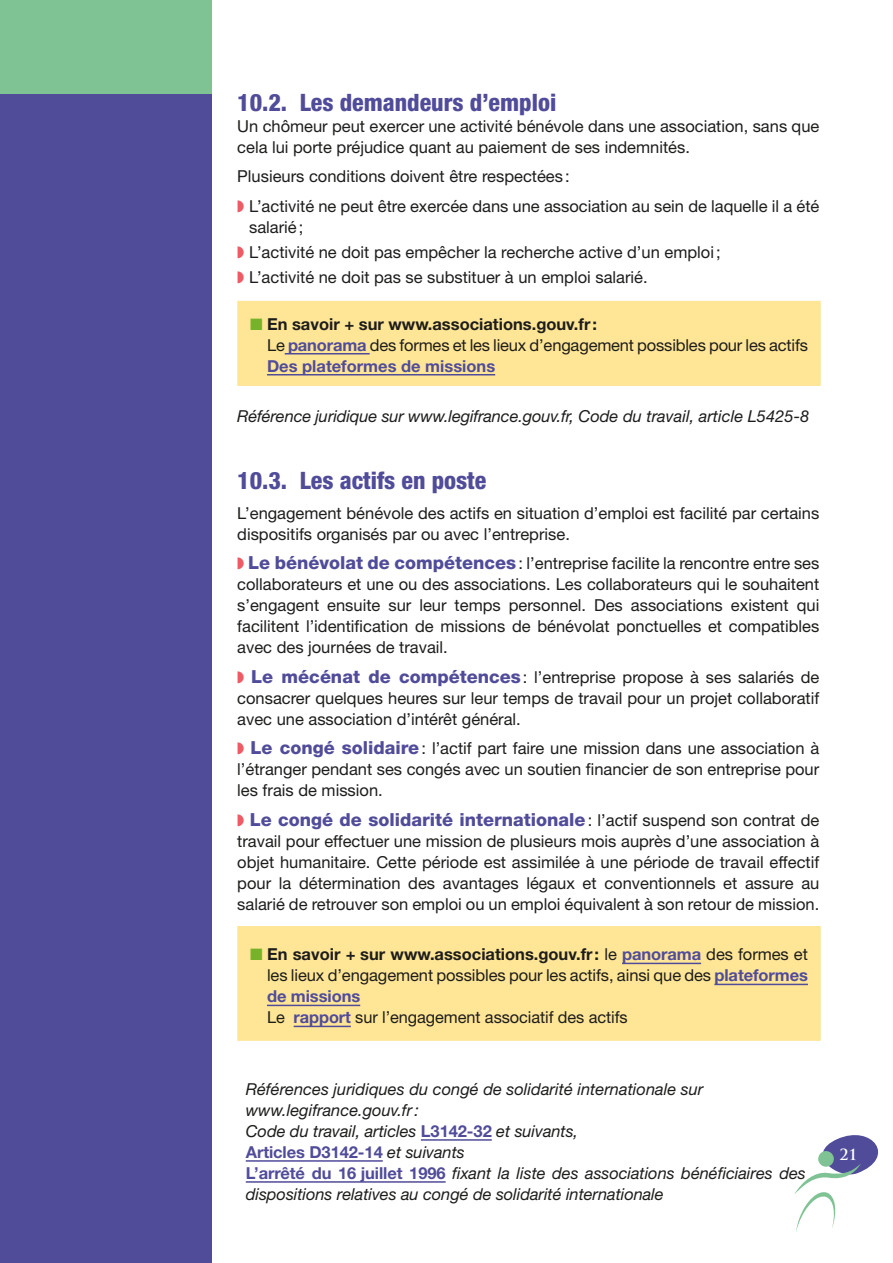
<style>
.page{position:relative;width:893px;height:1263px;background:#fff}
.page>*{position:absolute;margin:0;border:0;box-sizing:border-box;transform-origin:0 0}
.t1{font:800 condensed 24px "Helvetica Neue LT Std";color:#504c9a}
.t2{font:800 18px "Helvetica Neue LT Std";color:#504c9a}
.t3{font:16.5px/21px "Helvetica Neue LT Std";color:#1d1d1b}
.t4{font:italic 16.5px/21px "Helvetica Neue LT Std";letter-spacing:-.005em;color:#1d1d1b}
.t5{font:700 15px "Trajan Pro";color:#fff}
.s1{color:#eb5c64}
.s2{color:#77b32a}
.s3{font-weight:700}
.s4{font-weight:700;color:#504c9a}
.s5{font-weight:800;font-size:18px;color:#504c9a}
.s6{font-weight:400;font-size:16.5px;color:#1d1d1b}
.s7{font-weight:700;font-style:normal;color:#504c9a}
</style>
<div class="page">
<div style="left:0;top:0;width:212px;height:1263px;background:#504c9a"></div>
<div style="left:237px;top:301px;width:584px;height:85px;background:#ffe596"></div>
<div style="left:237px;top:926px;width:584px;height:115px;background:#ffe596;border:2px solid #ffe596"></div>
<div style="left:0;top:0;width:212px;height:94px;background:#7fc395"></div>
<hr style="left:285px;top:353px;width:85px;height:1px;background:#504c9a">
<hr style="left:267px;top:374px;width:228px;height:1px;background:#504c9a">
<hr style="left:622px;top:963px;width:79px;height:1px;background:#504c9a">
<hr style="left:714px;top:984px;width:94px;height:1px;background:#504c9a">
<hr style="left:267px;top:1005px;width:93px;height:1px;background:#504c9a">
<hr style="left:294px;top:1026px;width:57px;height:1px;background:#504c9a">
<hr style="left:421px;top:1139px;width:71px;height:2px;background:#504c9a">
<hr style="left:246px;top:1160px;width:137px;height:2px;background:#504c9a">
<hr style="left:246px;top:1181px;width:200px;height:2px;background:#504c9a">
<svg style="left:794px;top:1135px;width:85px;height:97px"></svg>
<h1 class="t1" style="left:237px;top:87px;width:320px">10.2. Les demandeurs d’emploi</h1>
<p class="t3" style="left:237px;top:115px;width:584px">Un chômeur peut exercer une activité bénévole dans une association, sans que cela lui porte préjudice quant au paiement de ses indemnités.</p>
<p class="t3" style="left:237px;top:161px;width:584px;line-height:29.5px">Plusieurs conditions doivent être respectées:<br><span class="s1">◗</span> L’activité ne peut être exercée dans une association au sein de laquelle il a été</p>
<p class="t3" style="left:237px;top:214px;width:485px;line-height:25.2px;text-indent:12px">salarié;<br><span class="s1">◗</span> L’activité ne doit pas empêcher la recherche active d’un emploi; <span class="s1">◗</span> L’activité ne doit pas se substituer à un emploi salarié.</p>
<p class="t3" style="left:267px;top:313px;width:542px;text-indent:-17px"><span class="s2">■</span> <span class="s3">En savoir + sur www.associations.gouv.fr:<br></span>Le <span class="s4">panorama</span> des formes et les lieux d’engagement possibles pour les actifs<br><span class="s4">Des plateformes de missions</span></p>
<p class="t4" style="left:237px;top:406px;width:573px">Référence juridique sur www.legifrance.gouv.fr, Code du travail, article L5425-8</p>
<h1 class="t1" style="left:237px;top:466px;width:251px">10.3. Les actifs en poste</h1>
<p class="t3" style="left:237px;top:502px;width:583px">L’engagement bénévole des actifs en situation d’emploi est facilité par certains dispositifs organisés par ou avec l’entreprise.</p>
<p class="t3" style="left:237px;top:553px;width:584px;text-align:justify"><span class="s1">◗</span> <span class="s5">Le bénévolat de compétences</span>: l’entreprise facilite la rencontre entre ses collaborateurs et une ou des associations. Les collaborateurs qui le souhaitent s’engagent ensuite sur leur temps personnel. Des associations existent qui facilitent l’identification de missions de bénévolat ponctuelles et compatibles avec des journées de travail.</p>
<p class="t3" style="left:237px;top:666px;width:584px;text-align:justify"><span class="s1">◗</span> <span class="s5">Le mécénat de compétences</span>: l’entreprise propose à ses salariés de consacrer quelques heures sur leur temps de travail pour un projet collaboratif avec une association d’intérêt général.</p>
<p class="t3" style="left:237px;top:738px;width:584px;text-align:justify"><span class="s1">◗</span> <span class="s5">Le congé solidaire</span>: l’actif part faire une mission dans une association à l’étranger pendant ses congés avec un soutien financier de son entreprise pour les frais de mission.</p>
<p class="t2" style="left:237px;top:809px;width:583px"><span class="s1">◗</span> Le congé de solidarité internationale<span class="s6">: l’actif suspend son contrat de</span></p>
<p class="t3" style="left:237px;top:830px;width:584px;text-align:justify">travail pour effectuer une mission de plusieurs mois auprès d’une association à objet humanitaire. Cette période est assimilée à une période de travail effectif pour la détermination des avantages légaux et conventionnels et assure au salarié de retrouver son emploi ou un emploi équivalent à son retour de mission.</p>
<p class="t3" style="left:267px;top:944px;width:542px;text-indent:-17px"><span class="s2">■</span> <span class="s3">En savoir + sur www.associations.gouv.fr:</span> le <span class="s4">panorama</span> des formes et les lieux d’engagement possibles pour les actifs, ainsi que des <span class="s4">plateformes de missions<br></span>Le <span class="s4">rapport</span> sur l’engagement associatif des actifs</p>
<p class="t4" style="left:246px;top:1078px;width:561px">Références juridiques du congé de solidarité internationale sur www.legifrance.gouv.fr:<br>Code du travail, articles <span class="s7">L3142-32</span> et suivants,<br><span class="s7">Articles D3142-14</span> et suivants<br><span class="s7">L’arrêté du 16 juillet 1996</span> fixant la liste des associations bénéficiaires des dispositions relatives au congé de solidarité internationale</p>
<p class="t5" style="left:840px;top:1145px;width:19px">21</p>
</div>
